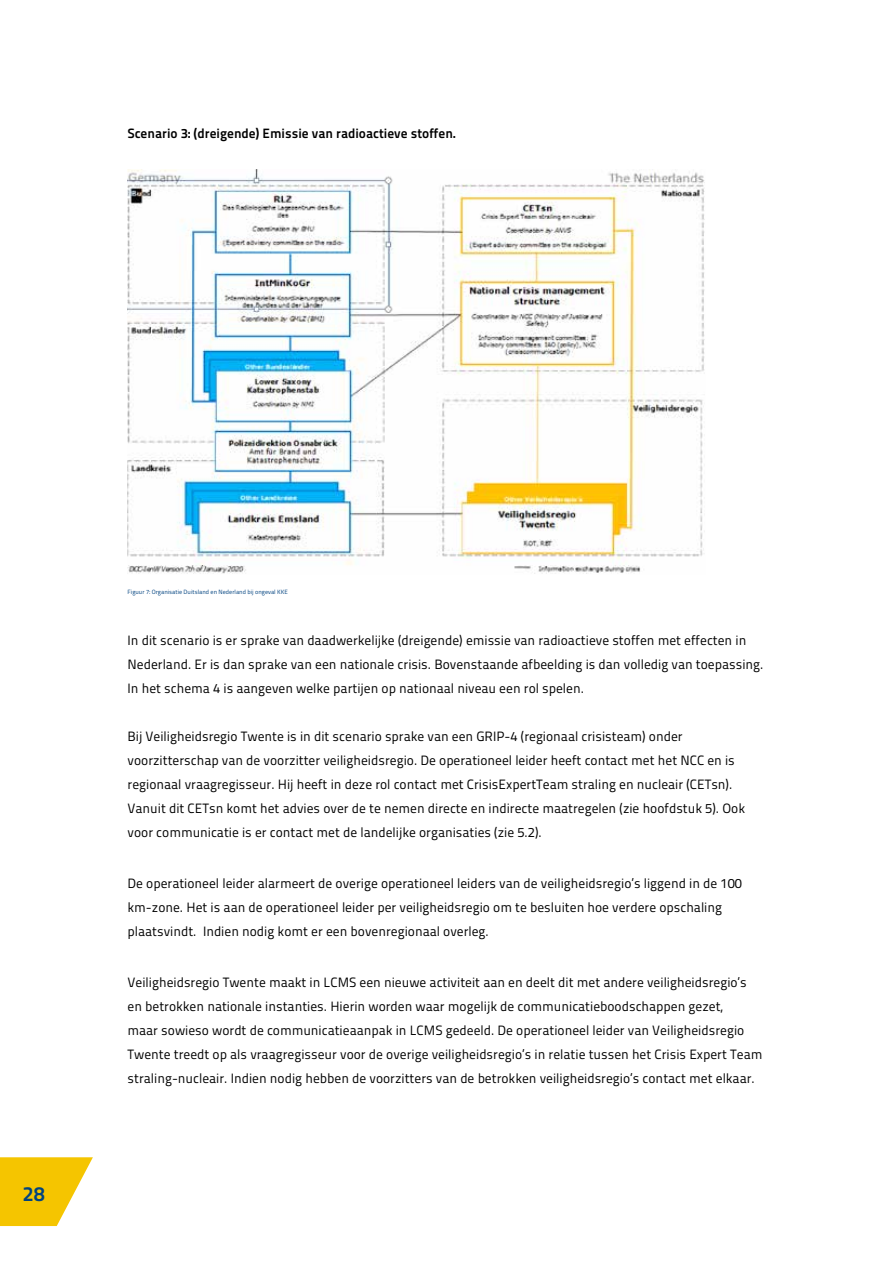
<style>
.page{position:relative;width:893px;height:1263px;background:#fff}
.page>*{position:absolute;margin:0;border:0;box-sizing:border-box;transform-origin:0 0}
.t1{font:20.55px "Titillium Maps 29 L 800 wt";color:#004380}
.t2{font:13.5px/24px "Titillium Maps 29 L 400 wt";color:#000}
.t3{font:13.5px "Titillium Maps 29 L 800 wt";color:#000}
.t4{font:6.15px "Titillium Maps 29 L 400 wt";color:#004380}
</style>
<div class="page">
<svg style="left:0;top:1157px;width:93px;height:69px"></svg>
<img style="left:128px;top:169px;width:577px;height:405px">
<p class="t3" style="left:128px;top:123px;width:330px">Scenario 3: (dreigende) Emissie van radioactieve stoffen.</p>
<h1 class="t1" style="left:23px;top:1178px;width:23px">28</h1>
<p class="t4" style="left:128px;top:587px;width:162px">Figuur 7: Organisatie Duitsland en Nederland bij ongeval KKE</p>
<p class="t2" style="left:128px;top:627px;width:637px">In dit scenario is er sprake van daadwerkelijke (dreigende) emissie van radioactieve stoffen met effecten in<br>Nederland. Er is dan sprake van een nationale crisis. Bovenstaande afbeelding is dan volledig van toepassing.<br>In het schema 4 is aangeven welke partijen op nationaal niveau een rol spelen.</p>
<p class="t2" style="left:128px;top:723px;width:619px">Bij Veiligheidsregio Twente is in dit scenario sprake van een GRIP-4 (regionaal crisisteam) onder voorzitterschap van de voorzitter veiligheidsregio. De operationeel leider heeft contact met het NCC en is regionaal vraagregisseur. Hij heeft in deze rol contact met CrisisExpertTeam straling en nucleair (CETsn).<br>Vanuit dit CETsn komt het advies over de te nemen directe en indirecte maatregelen (zie hoofdstuk 5). Ook voor communicatie is er contact met de landelijke organisaties (zie 5.2).</p>
<p class="t2" style="left:128px;top:870px;width:616px">De operationeel leider alarmeert de overige operationeel leiders van de veiligheidsregio’s liggend in de 100 km-zone. Het is aan de operationeel leider per veiligheidsregio om te besluiten hoe verdere opschaling plaatsvindt. Indien nodig komt er een bovenregionaal overleg.</p>
<p class="t2" style="left:128px;top:969px;width:636px">Veiligheidsregio Twente maakt in LCMS een nieuwe activiteit aan en deelt dit met andere veiligheidsregio’s en betrokken nationale instanties. Hierin worden waar mogelijk de communicatieboodschappen gezet,<br>maar sowieso wordt de communicatieaanpak in LCMS gedeeld. De operationeel leider van Veiligheidsregio Twente treedt op als vraagregisseur voor de overige veiligheidsregio’s in relatie tussen het Crisis Expert Team straling-nucleair. Indien nodig hebben de voorzitters van de betrokken veiligheidsregio’s contact met elkaar.</p>
</div>
